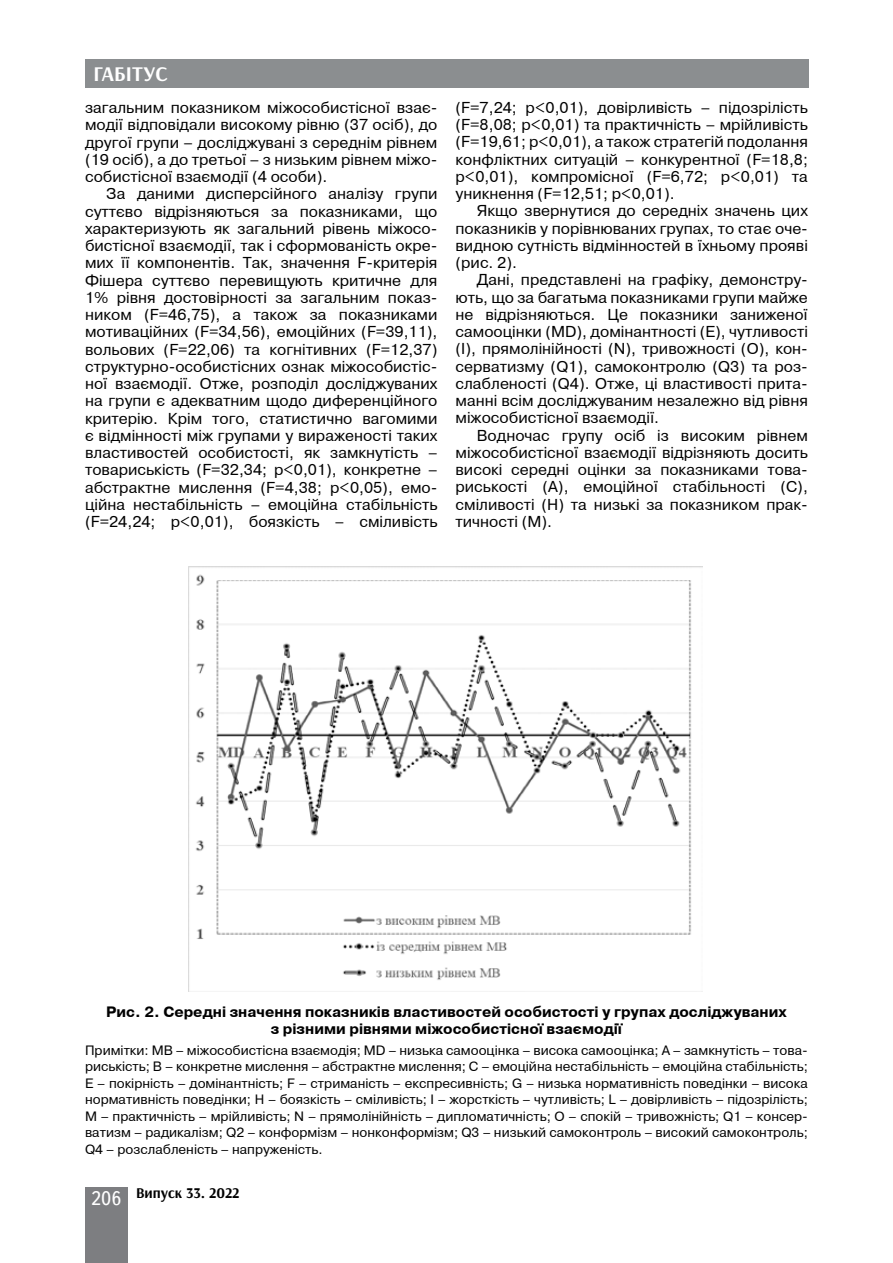
<style>
.page{position:relative;width:893px;height:1263px;background:#fff}
.page>*{position:absolute;margin:0;border:0;box-sizing:border-box;transform-origin:0 0}
.t1{font:700 21px "Arsenal";color:#fff}
.t2{font:15.75px/17.2px "Pragmatica C";color:#000;text-align:justify}
.t3{font:700 15px/17.2px "Pragmatica C";color:#000;text-align:center}
.t4{font:700 15px "Arsenal";color:#000}
.t5{font:13.5px/16.5px "Pragmatica C";color:#000;text-align:justify}
.s1{font-family:"Ukrainian Text";font-weight:400;font-size:19.5px;color:#fff}
</style>
<div class="page">
<div style="left:85px;top:59px;width:723px;height:29px;background:#8b8e90"></div>
<div style="left:85px;top:1186px;width:43px;height:76px;background:#7d7e81"></div>
<img style="left:189px;top:566px;width:513px;height:414px">
<h1 class="t1" style="left:94px;top:61px;width:76px">ГАБІТУС</h1>
<p class="t2" style="left:85px;top:99px;width:354px">загальним показником міжособистісної взає&shy;модії відповідали високому рівню (37 осіб), до другої групи – досліджувані з середнім рівнем (19 осіб), а до третьої – з низьким рівнем міжо&shy;собистісної взаємодії (4 особи).</p>
<p class="t2" style="left:85px;top:186px;width:354px;text-indent:21px">За даними дисперсійного аналізу групи суттєво відрізняються за показниками, що характеризують як загальний рівень міжосо&shy;бистісної взаємодії, так і сформованість окре&shy;мих її компонентів. Так, значення F-критерія Фішера суттєво перевищують критичне для 1% рівня достовірності за загальним показ&shy;ником (F=46,75), а також за показниками мотиваційних (F=34,56), емоційних (F=39,11), вольових (F=22,06) та когнітивних (F=12,37) структурно-особистісних ознак міжособистіс&shy;ної взаємодії. Отже, розподіл досліджуваних на групи є адекватним щодо диференційного критерію. Крім того, статистично вагомими є відмінності між групами у вираженості таких властивостей особистості, як замкнутість – товариськість (F=32,34; р&lt;0,01), конкретне – абстрактне мислення (F=4,38; р&lt;0,05), емо&shy;ційна нестабільність – емоційна стабільність (F=24,24; р&lt;0,01), боязкість – сміливість</p>
<p class="t2" style="left:455px;top:99px;width:354px">(F=7,24; р&lt;0,01), довірливість – підозрілість (F=8,08; р&lt;0,01) та практичність – мрійливість (F=19,61; р&lt;0,01), а також стратегій подолання конфліктних ситуацій – конкурентної (F=18,8; р&lt;0,01), компромісної (F=6,72; р&lt;0,01) та уникнення (F=12,51; р&lt;0,01).</p>
<p class="t2" style="left:455px;top:203px;width:354px;text-indent:21px">Якщо звернутися до середніх значень цих показників у порівнюваних групах, то стає оче&shy;видною сутність відмінностей в їхньому прояві (рис. 2).</p>
<p class="t2" style="left:455px;top:272px;width:354px;text-indent:21px">Дані, представлені на графіку, демонстру&shy;ють, що за багатьма показниками групи майже не відрізняються. Це показники заниженої самооцінки (МD), домінантності (Е), чутливості (І), прямолінійності (N), тривожності (О), кон&shy;серватизму (Q1), самоконтролю (Q3) та роз&shy;слабленості (Q4). Отже, ці властивості прита&shy;манні всім досліджуваним незалежно від рівня міжособистісної взаємодії.</p>
<p class="t2" style="left:455px;top:427px;width:354px;text-indent:21px">Водночас групу осіб із високим рівнем міжособистісної взаємодії відрізняють досить високі середні оцінки за показниками това&shy;риськості (А), емоційної стабільності (С), сміливості (Н) та низькі за показником прак&shy;тичності (М).</p>
<p class="t3" style="left:106px;top:1003px;width:682px">Рис. 2. Середні значення показників властивостей особистості у групах досліджуваних з різними рівнями міжособистісної взаємодії</p>
<p class="t5" style="left:85px;top:1042px;width:724px">Примітки: МВ – міжособистісна взаємодія; МD – низька самооцінка – висока самооцінка; А – замкнутість – това&shy;риськість; В – конкретне мислення – абстрактне мислення; С – емоційна нестабільність – емоційна стабільність; Е – покірність – домінантність; F – стриманість – експресивність; G – низька нормативність поведінки – висока нормативність поведінки; H – боязкість – сміливість; I – жорсткість – чутливість; L – довірливість – підозрілість; M – практичність – мрійливість; N – прямолінійність – дипломатичність; O – спокій – тривожність; Q1 – консер&shy;ватизм – радикалізм; Q2 – конформізм – нонконформізм; Q3 – низький самоконтроль – високий самоконтроль; Q4 – розслабленість – напруженість.</p>
<p class="t4" style="left:91px;top:1183px;width:150px"><span class="s1">206</span> Випуск 33. 2022</p>
</div>
